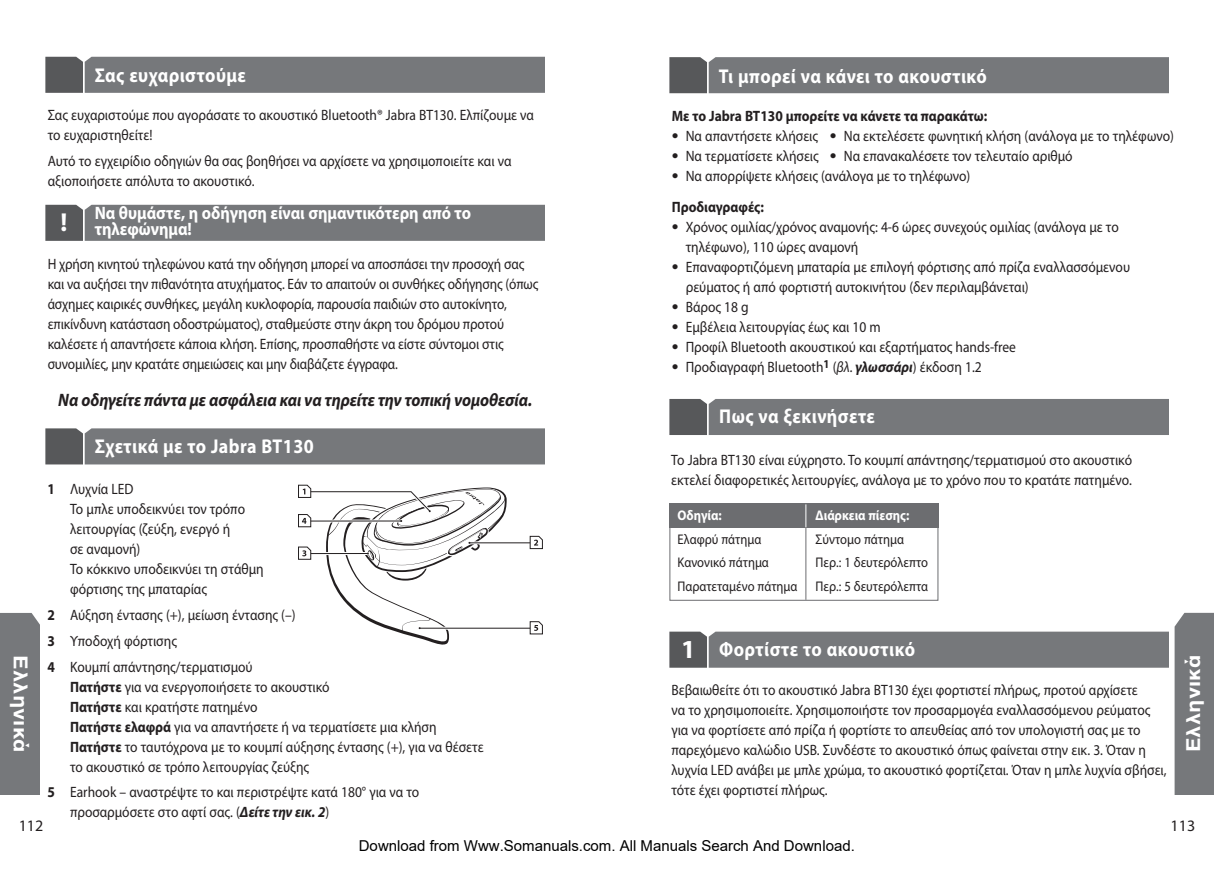
<style>
.page{position:relative;width:1214px;height:874px;background:#fff}
.page>*{position:absolute;margin:0;border:0;box-sizing:border-box;transform-origin:0 0}
.t1{font:700 26px "Myriad Pro";color:#fff}
.t2{font:700 20px "Myriad Pro";letter-spacing:.025em;color:#fff;scale:.9 1}
.t3{font:700 19.6px "Helvetica Greek";letter-spacing:.005em;color:#fff;scale:1.12 1}
.t4{font:italic 700 18px "Myriad Pro";letter-spacing:-.005em;color:#231f20;scale:.9 1}
.t5{font:700 18px/16px "Myriad Pro";color:#fff;scale:.9 1}
.t6{font:16px "Myriad Pro";color:#231f20}
.t7{font:15px/20px "Myriad Pro";color:#231f20;scale:.9 1}
.t8{font:15px/20px "Myriad Pro";color:#231f20;scale:.89 1}
.t9{font:15px "Arial";color:#000}
.t10{font:700 15px "Myriad Pro";color:#231f20;scale:.9 1}
.t11{font:14px "Myriad Pro";color:#231f20;scale:.9 1}
.t12{font:700 14px "Myriad Pro";color:#fff;scale:.9 1}
.s1{font-weight:700}
.s2{font-weight:700;font-style:italic}
.s3{font-size:24px}
.s4{font-style:italic}
</style>
<div class="page">
<div style="left:0;top:613px;width:39px;height:181px;background:#76787b"></div>
<div style="left:1174px;top:612px;width:39px;height:182px;background:#76787b"></div>
<svg style="left:669px;top:667px;width:499px;height:1px"></svg>
<svg style="left:669px;top:631px;width:499px;height:36px;background:#77787b"></svg>
<div style="left:669px;top:503px;width:269px;height:24px;background:#6c6d70"></div>
<hr style="left:805px;top:503px;width:1px;height:96px;background:#6c6d70">
<svg style="left:805px;top:505px;width:1px;height:22px"></svg>
<div style="left:669px;top:503px;width:269px;height:97px;border:1px solid #6c6d70"></div>
<svg style="left:45px;top:464px;width:499px;height:1px"></svg>
<svg style="left:45px;top:428px;width:499px;height:36px;background:#76777a"></svg>
<svg style="left:45px;top:205px;width:499px;height:36px;background:#757679"></svg>
<svg style="left:45px;top:57px;width:499px;height:36px;background:#757679"></svg>
<svg style="left:669px;top:93px;width:499px;height:1px"></svg>
<svg style="left:669px;top:57px;width:499px;height:36px;background:#757779"></svg>
<svg style="left:669px;top:399px;width:499px;height:36px;background:#747679"></svg>
<hr style="left:469px;top:542px;width:67px;height:1px;background:#231f20">
<svg style="left:529px;top:535px;width:13px;height:14px"></svg>
<hr style="left:419px;top:627px;width:117px;height:1px;background:#231f20">
<svg style="left:298px;top:484px;width:208px;height:160px"></svg>
<svg style="left:529px;top:621px;width:13px;height:13px"></svg>
<h2 class="t2" style="left:95px;top:64px;width:169px">Σας ευχαριστούμε</h2>
<p class="t7" style="left:48px;top:106px;width:541px">Σας ευχαριστούμε που αγοράσατε το ακουστικό Bluetooth® Jabra BT130. Ελπίζουμε να το ευχαριστηθείτε!</p>
<p class="t7" style="left:48px;top:151px;width:516px">Αυτό το εγχειρίδιο οδηγιών θα σας βοηθήσει να αρχίσετε να χρησιμοποιείτε και να αξιοποιήσετε απόλυτα το ακουστικό.</p>
<h1 class="t1" style="left:60px;top:208px;width:8px">!</h1>
<p class="t5" style="left:95px;top:205px;width:419px">Να θυμάστε, η οδήγηση είναι σημαντικότερη από το τηλεφώνημα!</p>
<p class="t8" style="left:48px;top:254px;width:553px">Η χρήση κινητού τηλεφώνου κατά την οδήγηση μπορεί να αποσπάσει την προσοχή σας και να αυξήσει την πιθανότητα ατυχήματος. Εάν το απαιτούν οι συνθήκες οδήγησης (όπως άσχημες καιρικές συνθήκες, μεγάλη κυκλοφορία, παρουσία παιδιών στο αυτοκίνητο, επικίνδυνη κατάσταση οδοστρώματος), σταθμεύστε στην άκρη του δρόμου προτού καλέσετε ή απαντήσετε κάποια κλήση. Επίσης, προσπαθήστε να είστε σύντομοι στις συνομιλίες, μην κρατάτε σημειώσεις και μην διαβάζετε έγγραφα.</p>
<p class="t4" style="left:58px;top:390px;width:528px">Να οδηγείτε πάντα με ασφάλεια και να τηρείτε την τοπική νομοθεσία.</p>
<h2 class="t2" style="left:95px;top:434px;width:245px">Σχετικά με το Jabra BT130</h2>
<p class="t7" style="left:70px;top:479px;width:216px;text-indent:-23px"><span class="s1">1</span> Λυχνία LED<br>Το μπλε υποδεικνύει τον τρόπο λειτουργίας (ζεύξη, ενεργό ή<br>σε αναμονή)<br>Το κόκκινο υποδεικνύει τη στάθμη φόρτισης της μπαταρίας</p>
<p class="t7" style="left:47px;top:602px;width:277px;line-height:25.6px"><span class="s1">2</span> Αύξηση έντασης (+), μείωση έντασης (–)<br><span class="s1">3</span> Υποδοχή φόρτισης<br><span class="s1">4</span> Κουμπί απάντησης/τερματισμού</p>
<p class="t7" style="left:70px;top:676px;width:461px"><span class="s1">Πατήστε</span> για να ενεργοποιήσετε το ακουστικό<br><span class="s1">Πατήστε</span> και κρατήστε πατημένο<br><span class="s1">Πατήστε ελαφρά</span> για να απαντήσετε ή να τερματίσετε μια κλήση <span class="s1">Πατήστε</span> το ταυτόχρονα με το κουμπί αύξησης έντασης (+), για να θέσετε το ακουστικό σε τρόπο λειτουργίας ζεύξης</p>
<p class="t7" style="left:70px;top:782px;width:389px;text-indent:-23px"><span class="s1">5</span> Earhook – αναστρέψτε το και περιστρέψτε κατά 180° για να το προσαρμόσετε στο αφτί σας. (<span class="s2">Δείτε την εικ. 2</span>)</p>
<h3 class="t3" style="left:32px;top:654px;width:88px;rotate:90deg">Ελληνικά</h3>
<p class="t6" style="left:19px;top:816px;width:26px">112</p>
<h2 class="t2" style="left:718px;top:65px;width:299px">Τι μπορεί να κάνει το ακουστικό</h2>
<p class="t10" style="left:671px;top:107px;width:352px">Με το Jabra BT130 μπορείτε να κάνετε τα παρακάτω:</p>
<p class="t7" style="left:671px;top:126px;width:559px"><span class="s3">•</span> Να απαντήσετε κλήσεις <span class="s3">•</span> Να εκτελέσετε φωνητική κλήση (ανάλογα με το τηλέφωνο)</p>
<p class="t7" style="left:671px;top:146px;width:447px"><span class="s3">•</span> Να τερματίσετε κλήσεις <span class="s3">•</span> Να επανακαλέσετε τον τελευταίο αριθμό</p>
<p class="t7" style="left:671px;top:160px;width:333px;line-height:31.4px"><span class="s3">•</span> Να απορρίψετε κλήσεις (ανάλογα με το τηλέφωνο)<br><span class="s1">Προδιαγραφές:</span></p>
<p class="t7" style="left:685px;top:217px;width:482px;text-indent:-14px"><span class="s3">•</span> Χρόνος ομιλίας/χρόνος αναμονής: 4-6 ώρες συνεχούς ομιλίας (ανάλογα με το τηλέφωνο), 110 ώρες αναμονή</p>
<p class="t7" style="left:685px;top:257px;width:495px;text-indent:-14px"><span class="s3">•</span> Επαναφορτιζόμενη μπαταρία με επιλογή φόρτισης από πρίζα εναλλασσόμενου ρεύματος ή από φορτιστή αυτοκινήτου (δεν περιλαμβάνεται)</p>
<p class="t7" style="left:671px;top:297px;width:87px"><span class="s3">•</span> Βάρος 18 g</p>
<p class="t7" style="left:671px;top:317px;width:234px"><span class="s3">•</span> Εμβέλεια λειτουργίας έως και 10 m</p>
<p class="t7" style="left:671px;top:337px;width:384px"><span class="s3">•</span> Προφίλ Bluetooth ακουστικού και εξαρτήματος hands-free</p>
<p class="t7" style="left:671px;top:357px;width:346px"><span class="s3">•</span> Προδιαγραφή Bluetooth<sup>1</sup> (<span class="s4">βλ.</span> <span class="s2">γλωσσάρι</span>) έκδοση 1.2</p>
<h2 class="t2" style="left:719px;top:405px;width:174px">Πως να ξεκινήσετε</h2>
<p class="t7" style="left:671px;top:450px;width:513px">Το Jabra BT130 είναι εύχρηστο. Το κουμπί απάντησης/τερματισμού στο ακουστικό εκτελεί διαφορετικές λειτουργίες, ανάλογα με το χρόνο που το κρατάτε πατημένο.</p>
<p class="t12" style="left:677px;top:507px;width:51px">Οδηγία:</p>
<p class="t12" style="left:815px;top:507px;width:106px">Διάρκεια πίεσης:</p>
<p class="t11" style="left:677px;top:531px;width:95px">Ελαφρύ πάτημα</p>
<p class="t11" style="left:815px;top:531px;width:100px">Σύντομο πάτημα</p>
<p class="t11" style="left:677px;top:554px;width:103px">Κανονικό πάτημα</p>
<p class="t11" style="left:815px;top:554px;width:127px">Περ.: 1 δευτερόλεπτο</p>
<p class="t11" style="left:677px;top:578px;width:135px">Παρατεταμένο πάτημα</p>
<p class="t11" style="left:815px;top:578px;width:127px">Περ.: 5 δευτερόλεπτα</p>
<h1 class="t1" style="left:681px;top:634px;width:16px">1</h1>
<h2 class="t2" style="left:719px;top:637px;width:219px">Φορτίστε το ακουστικό</h2>
<p class="t7" style="left:671px;top:680px;width:551px">Βεβαιωθείτε ότι το ακουστικό Jabra BT130 έχει φορτιστεί πλήρως, προτού αρχίσετε<br>να το χρησιμοποιείτε. Χρησιμοποιήστε τον προσαρμογέα εναλλασσόμενου ρεύματος για να φορτίσετε από πρίζα ή φορτίστε το απευθείας από τον υπολογιστή σας με το παρεχόμενο καλώδιο USB. Συνδέστε το ακουστικό όπως φαίνεται στην εικ. 3. Όταν η λυχνία LED ανάβει με μπλε χρώμα, το ακουστικό φορτίζεται. Όταν η μπλε λυχνία σβήσει, τότε έχει φορτιστεί πλήρως.</p>
<h3 class="t3" style="left:1181px;top:752px;width:88px;rotate:-90deg">Ελληνικά</h3>
<p class="t6" style="left:1170px;top:816px;width:26px">113</p>
<p class="t9" style="left:359px;top:836px;width:497px">Download from Www.Somanuals.com. All Manuals Search And Download.</p>
</div>
